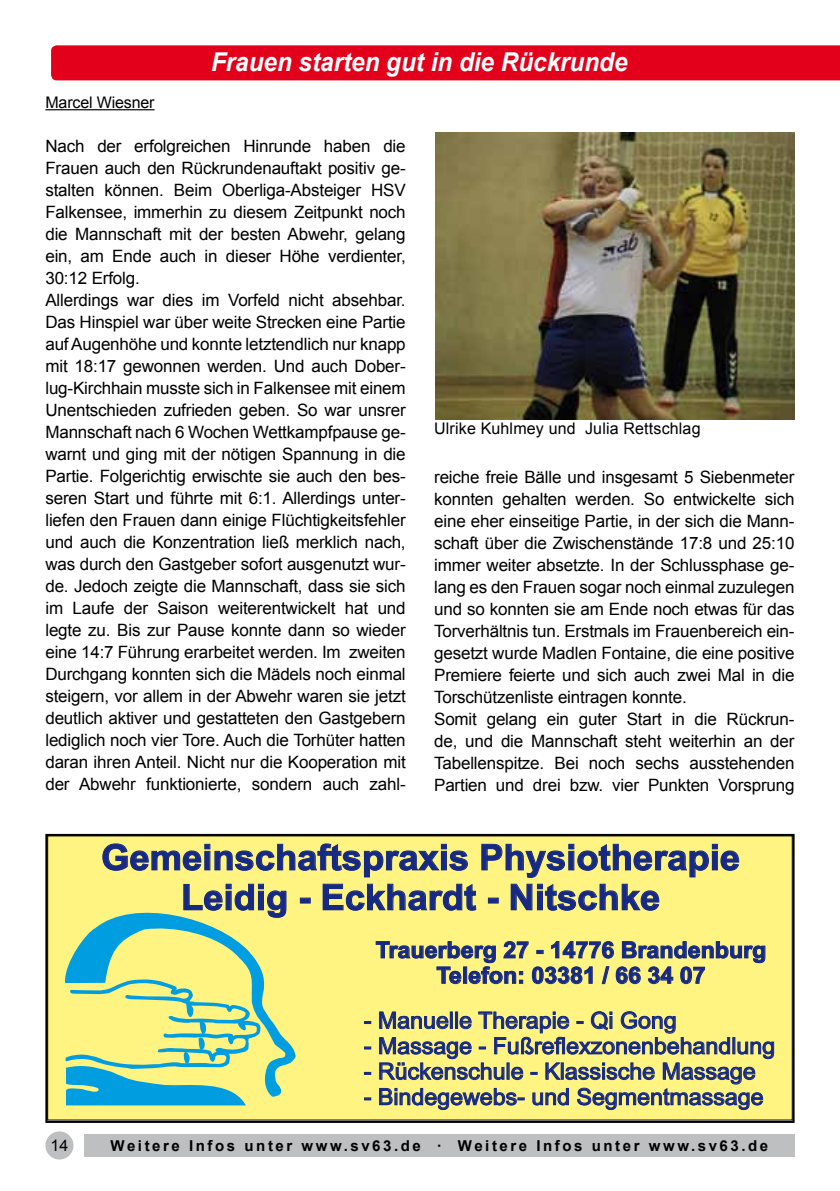
<style>
.page{position:relative;width:840px;height:1191px;background:#fff}
.page>*{position:absolute;margin:0;border:0;box-sizing:border-box;transform-origin:0 0}
.t1{font:700 35.8px/39.8px "Arial";color:#162983;text-align:center}
.t2{font:italic 700 26px "Arial";color:#fff;scale:.93 1}
.t3{font:22.8px "Arial";color:#162983}
.t4{font:700 22.8px/25.4px "Arial";color:#162983;text-align:center}
.t5{font:17px/22px "Arial";letter-spacing:-.01em;color:#000}
.t6{font:16px "Arial";letter-spacing:.01em;color:#000}
.t7{font:16px "Arial";letter-spacing:-.01em;color:#000}
.t8{font:700 15px "Arial";letter-spacing:.17em;color:#000}
</style>
<div class="page">
<div style="left:48px;top:836px;width:743px;height:284px;background:#fff381"></div>
<svg style="left:65px;top:918px;width:231px;height:179px"></svg>
<svg style="left:65px;top:978px;width:195px;height:128px"></svg>
<svg style="left:364px;top:1047px;width:6px;height:2px"></svg>
<svg style="left:364px;top:1072px;width:6px;height:2px"></svg>
<svg style="left:364px;top:1097px;width:6px;height:2px"></svg>
<svg style="left:379px;top:1011px;width:395px;height:99px"></svg>
<svg style="left:375px;top:941px;width:390px;height:43px"></svg>
<svg style="left:102px;top:843px;width:637px;height:75px"></svg>
<div style="left:45px;top:834px;width:749px;height:289px;border:2px solid #000"></div>
<img style="left:435px;top:132px;width:359px;height:287px">
<div style="left:84px;top:1134px;width:710px;height:23px;background:#bdbfc0"></div>
<div style="left:45px;top:1131px;width:28px;height:28px;background:#bdbfc0;border-radius:50%"></div>
<div style="left:51px;top:45px;width:788px;height:35px;background:#e2001a"></div>
<hr style="left:45px;top:109px;width:109px;height:1px;background:#000">
<h2 class="t2" style="left:211px;top:45px;width:449px">Frauen starten gut in die Rückrunde</h2>
<p class="t7" style="left:45px;top:92px;width:111px">Marcel Wiesner</p>
<p class="t5" style="left:45px;top:135px;width:361px">Nach der erfolgreichen Hinrunde haben die Frauen auch den Rückrundenauftakt positiv ge&shy;stalten können. Beim Oberliga-Absteiger HSV Falkensee, immerhin zu diesem Zeitpunkt noch die Mannschaft mit der besten Abwehr, gelang ein, am Ende auch in dieser Höhe verdienter, 30:12 Erfolg.<br>Allerdings war dies im Vorfeld nicht absehbar.<br>Das Hinspiel war über weite Strecken eine Partie auf Augenhöhe und konnte letztendlich nur knapp mit 18:17 gewonnen werden. Und auch Dober&shy;lug-Kirchhain musste sich in Falkensee mit einem Unentschieden zufrieden geben. So war unsrer Mannschaft nach 6 Wochen Wettkampfpause ge&shy;warnt und ging mit der nötigen Spannung in die Partie. Folgerichtig erwischte sie auch den bes&shy;seren Start und führte mit 6:1. Allerdings unter&shy;liefen den Frauen dann einige Flüchtigkeitsfehler und auch die Konzentration ließ merklich nach, was durch den Gastgeber sofort ausgenutzt wur&shy;de. Jedoch zeigte die Mannschaft, dass sie sich im Laufe der Saison weiterentwickelt hat und legte zu. Bis zur Pause konnte dann so wieder eine 14:7 Führung erarbeitet werden. Im zweiten Durchgang konnten sich die Mädels noch einmal steigern, vor allem in der Abwehr waren sie jetzt deutlich aktiver und gestatteten den Gastgebern lediglich noch vier Tore. Auch die Torhüter hatten daran ihren Anteil. Nicht nur die Kooperation mit der Abwehr funktionierte, sondern auch zahl-</p>
<p class="t6" style="left:434px;top:417px;width:268px">Ulrike Kuhlmey und Julia Rettschlag</p>
<p class="t5" style="left:434px;top:466px;width:361px">reiche freie Bälle und insgesamt 5 Siebenmeter konnten gehalten werden. So entwickelte sich eine eher einseitige Partie, in der sich die Mann&shy;schaft über die Zwischenstände 17:8 und 25:10 immer weiter absetzte. In der Schlussphase ge&shy;lang es den Frauen sogar noch einmal zuzulegen und so konnten sie am Ende noch etwas für das Torverhältnis tun. Erstmals im Frauenbereich ein&shy;gesetzt wurde Madlen Fontaine, die eine positive Premiere feierte und sich auch zwei Mal in die Torschützenliste eintragen konnte.<br>Somit gelang ein guter Start in die Rückrun&shy;de, und die Mannschaft steht weiterhin an der Tabellenspitze. Bei noch sechs ausstehenden Partien und drei bzw. vier Punkten Vorsprung</p>
<h1 class="t1" style="left:101px;top:840px;width:640px">Gemeinschaftspraxis Physiotherapie<br>Leidig - Eckhardt - Nitschke</h1>
<h3 class="t4" style="left:375px;top:939px;width:392px">Trauerberg 27 - 14776 Brandenburg<br>Telefon: 03381 / 66 34 07</h3>
<h3 class="t3" style="left:363px;top:1011px;width:314px">- Manuelle Therapie - Qi Gong</h3>
<h3 class="t3" style="left:363px;top:1037px;width:412px">- Massage - Fußreflexzonenbehandlung</h3>
<h3 class="t3" style="left:363px;top:1062px;width:393px">- Rückenschule - Klassische Massage</h3>
<h3 class="t3" style="left:363px;top:1088px;width:401px">- Bindegewebs- und Segmentmassage</h3>
<p class="t6" style="left:50px;top:1134px;width:19px">14</p>
<p class="t8" style="left:111px;top:1135px;width:658px">Weitere Infos unter www.sv63.de · Weitere Infos unter www.sv63.de</p>
</div>
